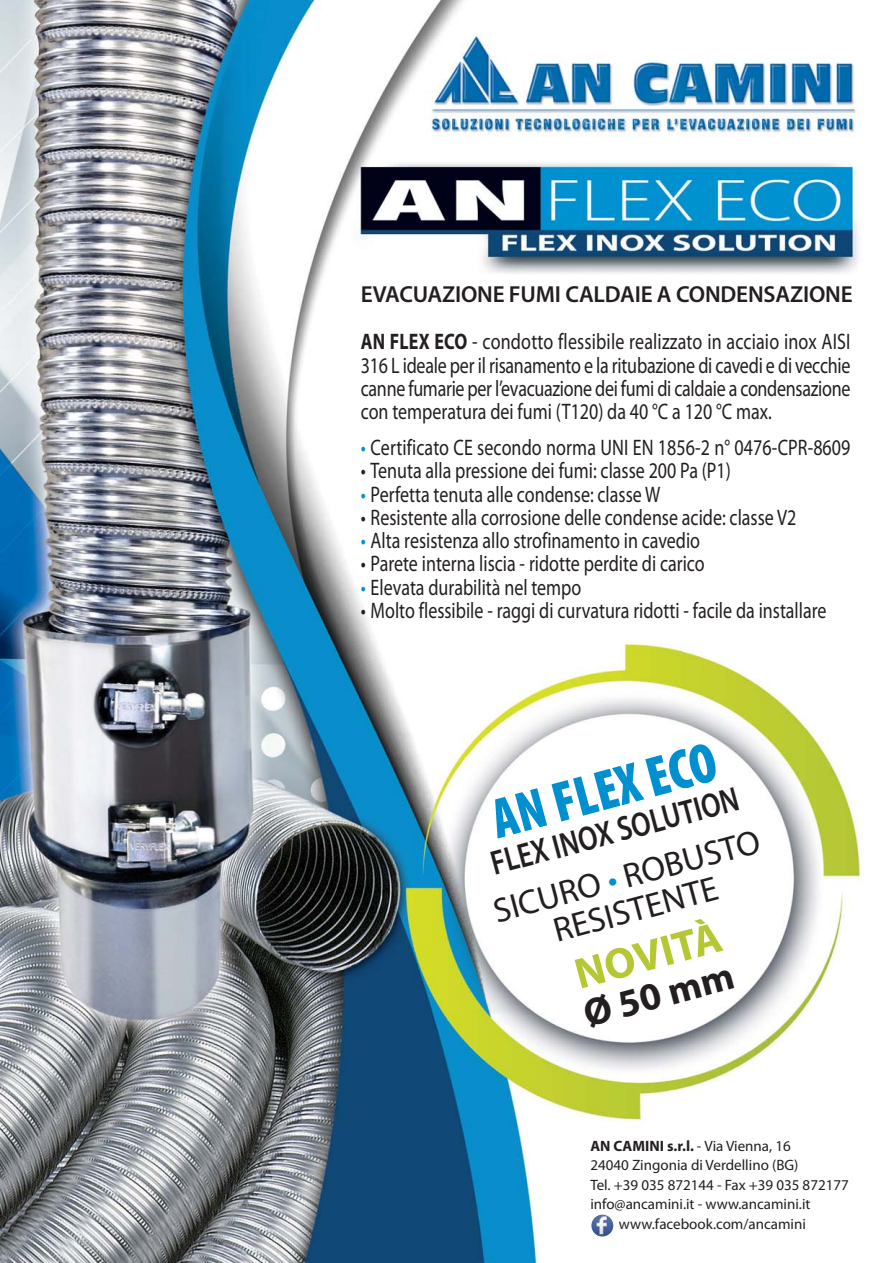
<style>
.page{position:relative;width:893px;height:1263px;background:#fff}
.page>*{position:absolute;margin:0;border:0;box-sizing:border-box;transform-origin:0 0}
.t1{font:900 condensed 57px "Myriad Pro";color:#0090d0;scale:.95 1}
.t2{font:700 43.5px "Myriad Pro";color:#b5c834}
.t3{font:700 39px "Myriad Pro";color:#231f20}
.t4{font:600 34.5px/46.5px "Myriad Pro";color:#231f20;scale:.8 1}
.t5{font:34.5px "Myriad Pro";color:#231f20}
.t6{font:600 23.25px "Myriad Pro";letter-spacing:-.01em;color:#231f20}
.t7{font:22.5px/23.2px "Myriad Pro";color:#231f20;text-align:justify;scale:.8 1}
.t8{font:15px "Myriad Pro";color:#231f20}
.t9{font:700 15px "Myriad Pro";color:#231f20}
.s1{font-weight:700}
.s2{color:#0090d0}
.s3{font-weight:400}
.s4{font-weight:400;color:#0090d0}
</style>
<div class="page">
<img style="left:0;top:0;width:862px;height:1263px">
<img style="left:591px;top:1214px;width:23px;height:23px;border-radius:50%">
<div style="left:590px;top:1213px;width:25px;height:25px;border:2px solid #fff;border-radius:50%"></div>
<p class="t6" style="left:361px;top:286px;width:493px">EVACUAZIONE FUMI CALDAIE A CONDENSAZIONE</p>
<p class="t7" style="left:361px;top:332px;width:614px"><span class="s1">AN FLEX ECO</span> - condotto flessibile realizzato in acciaio inox AISI 316 L ideale per il risanamento e la ritubazione di cavedi e di vecchie canne fumarie per l’evacuazione dei fumi di caldaie a condensazione con temperatura dei fumi (T120) da 40 °C a 120 °C max.</p>
<p class="t7" style="left:361px;top:437px;width:614px"><span class="s2">•</span> Certificato CE secondo norma UNI EN 1856-2 n° 0476-CPR-8609</p>
<p class="t7" style="left:361px;top:461px;width:464px">• Tenuta alla pressione dei fumi: classe 200 Pa (P1)</p>
<p class="t7" style="left:361px;top:484px;width:376px"><span class="s2">•</span> Perfetta tenuta alle condense: classe W</p>
<p class="t7" style="left:361px;top:507px;width:546px">• Resistente alla corrosione delle condense acide: classe V2</p>
<p class="t7" style="left:361px;top:530px;width:426px"><span class="s2">•</span> Alta resistenza allo strofinamento in cavedio</p>
<p class="t7" style="left:361px;top:554px;width:431px">• Parete interna liscia - ridotte perdite di carico</p>
<p class="t7" style="left:361px;top:577px;width:277px"><span class="s2">•</span> Elevata durabilità nel tempo</p>
<p class="t7" style="left:361px;top:600px;width:583px">• Molto flessibile - raggi di curvatura ridotti - facile da installare</p>
<h1 class="t1" style="left:487px;top:799px;width:244px;rotate:-15deg">AN FLEX ECO</h1>
<h3 class="t4" style="left:477px;top:846px;width:345px;rotate:-15deg">FLEX INOX SOLUTION<br><span class="s3">SICURO</span> <span class="s4">•</span> <span class="s3">ROBUSTO</span></h3>
<h3 class="t5" style="left:551px;top:918px;width:170px;rotate:-15deg">RESISTENTE</h3>
<h2 class="t2" style="left:571px;top:959px;width:152px;rotate:-15deg">NOVITÀ</h2>
<h3 class="t3" style="left:580px;top:1000px;width:156px;rotate:-15deg">Ø 50 mm</h3>
<p class="t9" style="left:590px;top:1140px;width:202px">AN CAMINI s.r.l. <span class="s3">- Via Vienna, 16</span></p>
<p class="t8" style="left:590px;top:1160px;width:210px">24040 Zingonia di Verdellino (BG)</p>
<p class="t8" style="left:590px;top:1179px;width:260px">Tel. +39 035 872144 - Fax +39 035 872177</p>
<p class="t8" style="left:590px;top:1199px;width:222px">info@ancamini.it - www.ancamini.it</p>
<p class="t8" style="left:619px;top:1218px;width:188px">www.facebook.com/ancamini</p>
</div>
